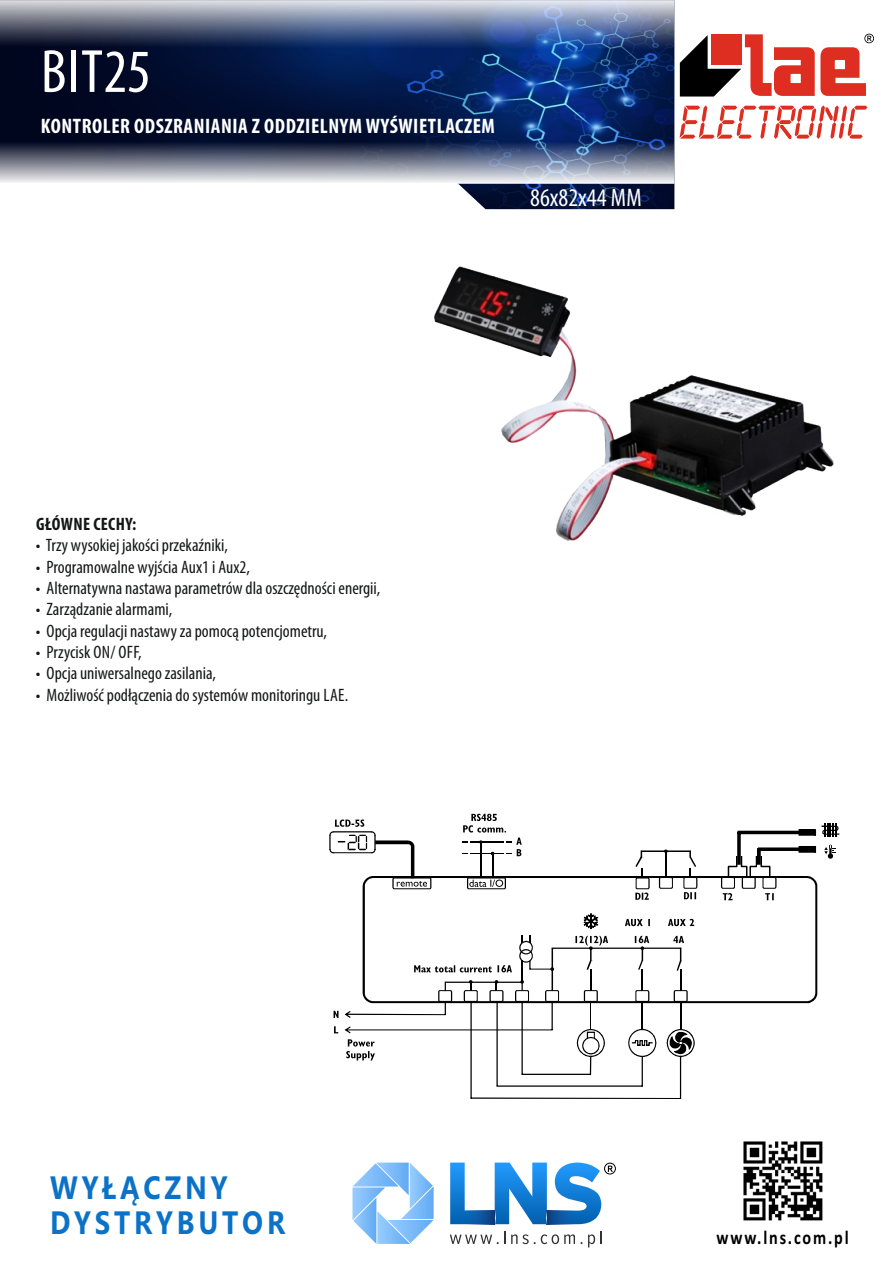
<style>
.page{position:relative;width:893px;height:1263px;background:#fff}
.page>*{position:absolute;margin:0;border:0;box-sizing:border-box;transform-origin:0 0}
.t1{font:condensed 61.5px "Myriad Pro";letter-spacing:.015em;color:#fff}
.t2{font:700 32.25px/35px "Ebrima";letter-spacing:.14em;color:#0b72c7;scale:.86 1}
.t3{font:condensed 25.5px "Myriad Pro";color:#fff}
.t4{font:700 condensed 21px "Myriad Pro";letter-spacing:.025em;color:#fff}
.t5{font:700 19.65px "Calibri";letter-spacing:.115em;color:#000;scale:.82 1}
.t6{font:condensed 18px "Myriad Pro";color:#151616}
.t7{font:700 condensed 18px "Myriad Pro";letter-spacing:.02em;color:#151616}
</style>
<div class="page">
<img style="left:458px;top:184px;width:216px;height:25px">
<img style="left:0;top:0;width:674px;height:184px">
<svg style="left:680px;top:34px;width:194px;height:63px"></svg>
<svg style="left:680px;top:105px;width:187px;height:34px"></svg>
<img style="left:743px;top:1141px;width:80px;height:80px">
<svg style="left:352px;top:1162px;width:82px;height:82px"></svg>
<svg style="left:450px;top:1162px;width:151px;height:62px"></svg>
<svg style="left:450px;top:1231px;width:152px;height:16px"></svg>
<div style="left:604px;top:1163px;width:12px;height:11px;border:1px solid #000;border-radius:50%"></div>
<svg style="left:608px;top:1165px;width:5px;height:7px"></svg>
<svg style="left:334px;top:1026px;width:4px;height:7px"></svg>
<svg style="left:334px;top:1011px;width:4px;height:7px"></svg>
<svg style="left:462px;top:814px;width:60px;height:62px"></svg>
<svg style="left:363px;top:876px;width:454px;height:127px"></svg>
<svg style="left:345px;top:935px;width:350px;height:164px"></svg>
<svg style="left:625px;top:919px;width:25px;height:7px"></svg>
<svg style="left:668px;top:919px;width:26px;height:7px"></svg>
<svg style="left:721px;top:824px;width:118px;height:76px"></svg>
<svg style="left:635px;top:849px;width:62px;height:51px"></svg>
<svg style="left:329px;top:819px;width:102px;height:70px"></svg>
<img style="left:434px;top:266px;width:400px;height:275px">
<h1 class="t1" style="left:41px;top:46px;width:112px">BIT25</h1>
<p class="t4" style="left:41px;top:118px;width:455px">KONTROLER ODSZRANIANIA Z ODDZIELNYM WYŚWIETLACZEM</p>
<h3 class="t3" style="left:530px;top:187px;width:113px">86x82x44 MM</h3>
<p class="t7" style="left:36px;top:516px;width:102px">GŁÓWNE CECHY:</p>
<p class="t6" style="left:36px;top:538px;width:194px">• Trzy wysokiej jakości przekaźniki,</p>
<p class="t6" style="left:36px;top:559px;width:215px">• Programowalne wyjścia Aux1 i Aux2,</p>
<p class="t6" style="left:36px;top:580px;width:346px">• Alternatywna nastawa parametrów dla oszczędności energii,</p>
<p class="t6" style="left:36px;top:602px;width:138px">• Zarządzanie alarmami,</p>
<p class="t6" style="left:36px;top:623px;width:293px">• Opcja regulacji nastawy za pomocą potencjometru,</p>
<p class="t6" style="left:36px;top:644px;width:107px">• Przycisk ON/ OFF,</p>
<p class="t6" style="left:36px;top:666px;width:182px">• Opcja uniwersalnego zasilania,</p>
<p class="t6" style="left:36px;top:687px;width:314px">• Możliwość podłączenia do systemów monitoringu LAE.</p>
<h2 class="t2" style="left:50px;top:1173px;width:275px">WYŁĄCZNY<br>DYSTRYBUTOR</h2>
<p class="t5" style="left:716px;top:1229px;width:163px">www.lns.com.pl</p>
</div>
